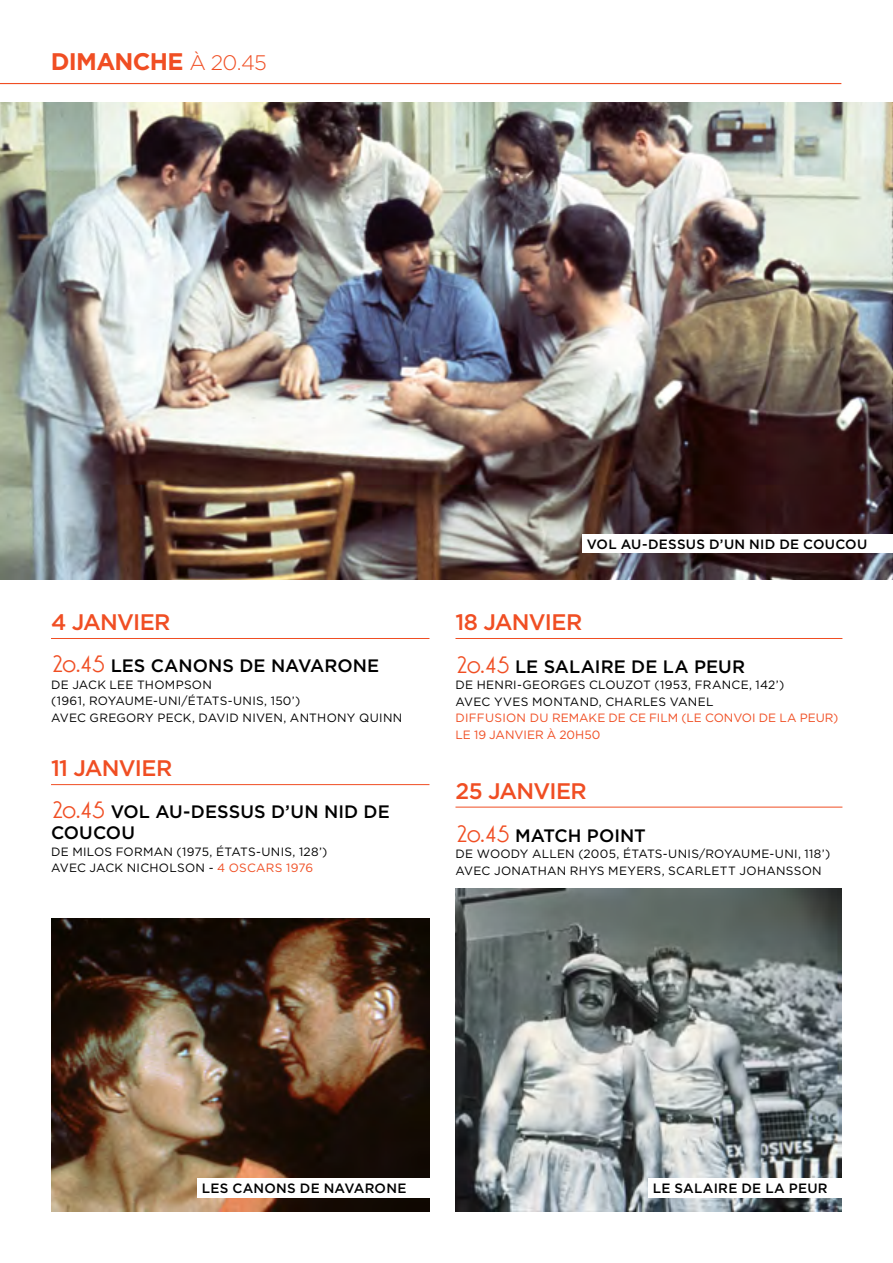
<style>
.page{position:relative;width:893px;height:1263px;background:#fff}
.page>*{position:absolute;margin:0;border:0;box-sizing:border-box;transform-origin:0 0}
.t1{font:700 24px "Gotham";letter-spacing:-.025em;color:#f04e23}
.t2{font:500 22.5px "Gotham";letter-spacing:-.035em;color:#f04e23}
.t3{font:22.5px "Oksana MOD";color:#f04e23}
.t4{font:500 18px/21px "Gotham";letter-spacing:.005em;color:#000}
.t5{font:500 13.5px "Gotham";letter-spacing:.02em;color:#000}
.t6{font:12px/16.5px "Gotham";letter-spacing:.02em;color:#000}
.t7{font:12px/16.5px "Gotham";letter-spacing:.005em;color:#f04e23}
.s1{font-weight:300;font-size:21px}
.s2{font-family:"Oksana MOD";font-weight:400;font-size:22.5px;color:#f04e23}
.s3{color:#f04e23}
.s4{font-family:"Gotham";font-weight:500;font-size:18px;color:#000}
</style>
<div class="page">
<img style="left:0;top:102px;width:893px;height:477px">
<hr style="left:0;top:83px;width:841px;height:1px;background:#f04e23">
<hr style="left:51px;top:638px;width:378px;height:1px;background:#f04e23">
<hr style="left:51px;top:784px;width:378px;height:1px;background:#f04e23">
<hr style="left:455px;top:638px;width:387px;height:1px;background:#f04e23">
<hr style="left:455px;top:807px;width:387px;height:1px;background:#f04e23">
<div style="left:583px;top:534px;width:310px;height:19px;background:#fff"></div>
<img style="left:455px;top:889px;width:387px;height:323px">
<div style="left:649px;top:1178px;width:208px;height:19px;background:#fff"></div>
<img style="left:51px;top:918px;width:378px;height:294px">
<div style="left:198px;top:1178px;width:248px;height:19px;background:#fff"></div>
<h1 class="t1" style="left:51px;top:46px;width:218px">DIMANCHE <span class="s1">à 20.45</span></h1>
<h2 class="t2" style="left:51px;top:608px;width:121px">4 JANVI ER</h2>
<h3 class="t4" style="left:51px;top:655px;width:115px"><span class="s2">20.45</span> LES CANON</h3>
<h3 class="t4" style="left:222px;top:655px;width:158px">S DE NAVARON E</h3>
<p class="t6" style="left:51px;top:676px;width:353px">D E JACK LEE THOMPSON<br>(1961, ROYAUME-U NI/ÉTATS-U NIS, 150’)<br>AVEC GREGORY PECK, DAVID NIVEN, ANTHONY QUINN</p>
<h2 class="t2" style="left:51px;top:754px;width:123px">11 JANVI ER</h2>
<h3 class="t4" style="left:51px;top:801px;width:340px"><span class="s2">20.45</span> VOL AU-DESSUS D’UN NI D DE<br>COUCOU</h3>
<p class="t6" style="left:51px;top:843px;width:278px">D E MILOS FORMAN (1975, ÉTATS-U NIS, 128’)<br>AVEC JACK NICHOLSON - <span class="s3">4 OSCARS 1976</span></p>
<p class="t5" style="left:587px;top:535px;width:72px">VOL AU -DESSUS</p>
<p class="t5" style="left:709px;top:535px;width:160px">D’UN NI D DE COUCOU</p>
<h2 class="t2" style="left:455px;top:608px;width:128px">18 JANVI ER</h2>
<h3 class="t4" style="left:455px;top:656px;width:291px"><span class="s2">20.45</span> LE SALAI RE DE LA PEUR</h3>
<p class="t6" style="left:455px;top:677px;width:330px">D E HENRI-GEORGES CLOUZOT (1953, FRANCE, 142’)<br>AVEC YVES MONTAND, CHARLES VANEL</p>
<p class="t7" style="left:455px;top:710px;width:384px">DIFFUSION DU REMAKE DE CE FILM (LE CONVOI DE LA PEUR)<br>LE 19 JANVIER À 20H50</p>
<h2 class="t2" style="left:455px;top:776px;width:133px">25 JANVI ER</h2>
<h2 class="t3" style="left:455px;top:816px;width:89px">20.45 <span class="s4">MATCH</span></h2>
<h3 class="t4" style="left:587px;top:824px;width:25px">POINT</h3>
<p class="t6" style="left:455px;top:845px;width:376px">D E WOODY ALLEN (2005, ÉTATS-UNIS/ROYAUME-UNI, 118’)<br>AVEC JONATHAN RHYS MEYERS, SCARLETT JOHANSSON</p>
<p class="t5" style="left:202px;top:1179px;width:42px">LES CANON</p>
<p class="t5" style="left:287px;top:1179px;width:121px">S DE NAVARON E</p>
<p class="t5" style="left:653px;top:1179px;width:176px">LE SALAI RE DE LA PEUR</p>
</div>
